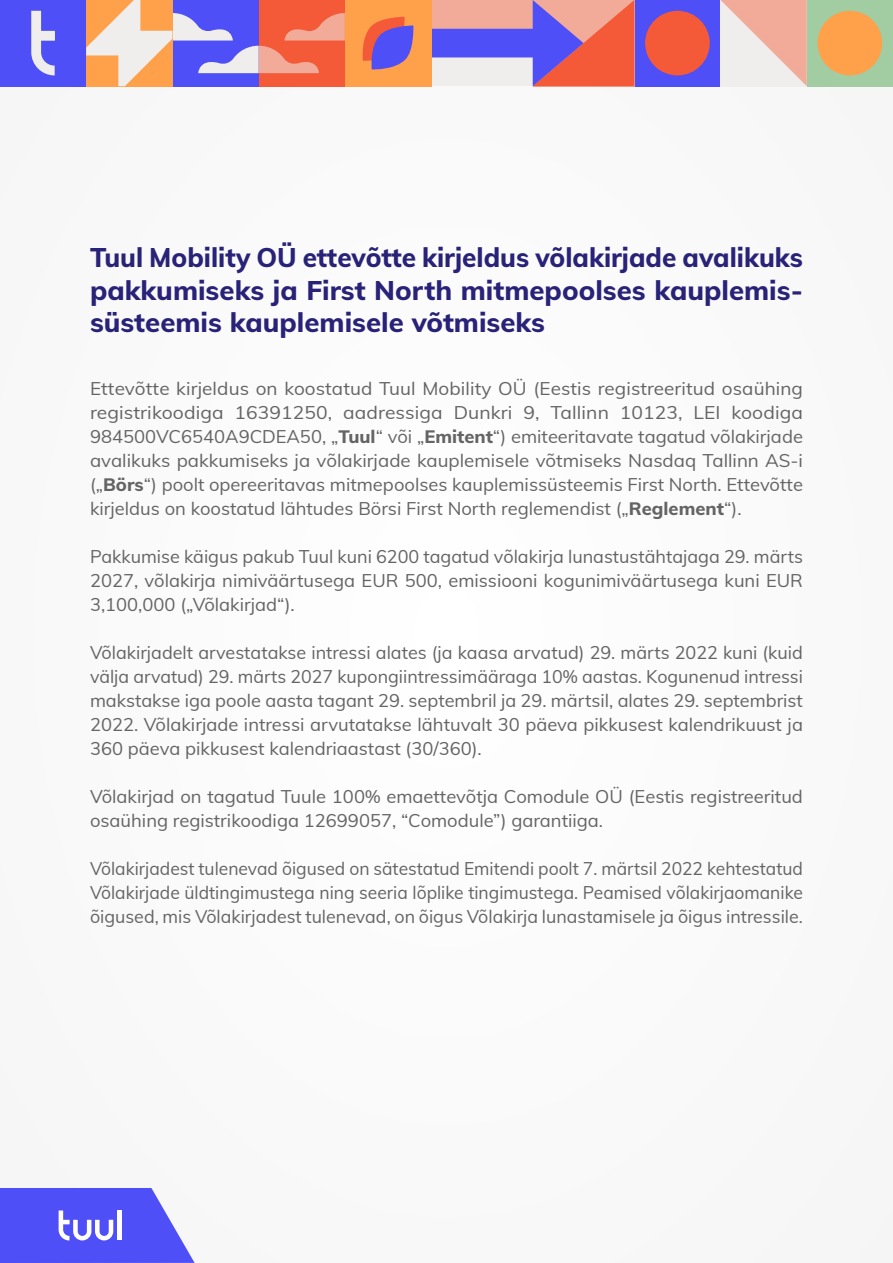
<style>
.page{position:relative;width:893px;height:1263px;background:#fafafa}
.page>*{position:absolute;margin:0;border:0;box-sizing:border-box;transform-origin:0 0}
.t1{font:800 27px/32.4px "Muli";color:#282278;text-align:justify}
.t2{font:18px/24px "Muli";color:#646464;text-align:justify}
.t3{font:18px/24px "Muli";color:#646464;text-align:justify;scale:1.05 1}
.s1{font-weight:800}
</style>
<div class="page">
<svg style="left:0;top:1188px;width:195px;height:75px;background:#6a6af7"></svg>
<div style="left:634px;top:0;width:86px;height:86px;background:#4f4ff7"></div>
<div style="left:645px;top:11px;width:65px;height:64px;background:#f45938;border-radius:50%"></div>
<div style="left:807px;top:0;width:86px;height:86px;background:#a2cca1"></div>
<div style="left:817px;top:11px;width:65px;height:64px;background:#ffa14b;border-radius:50%"></div>
<svg style="left:431px;top:0;width:203px;height:86px"></svg>
<div style="left:0;top:0;width:86px;height:86px;background:#4f4ff7"></div>
<svg style="left:31px;top:11px;width:24px;height:64px"></svg>
<div style="left:345px;top:0;width:86px;height:86px;background:#ffa14b"></div>
<svg style="left:362px;top:17px;width:52px;height:53px"></svg>
<svg style="left:86px;top:0;width:259px;height:86px"></svg>
<svg style="left:720px;top:0;width:87px;height:86px"></svg>
<p class="t1" style="left:90px;top:240px;width:714px">Tuul Mobility OÜ ettevõtte kirjeldus võlakirjade avalikuks pakkumiseks ja First North mitmepoolses kauplemis&shy;süsteemis kauplemisele võtmiseks</p>
<p class="t3" style="left:90px;top:376px;width:681px">Ettevõtte kirjeldus on koostatud Tuul Mobility OÜ (Eestis registreeritud osaühing registrikoodiga 16391250, aadressiga Dunkri 9, Tallinn 10123, LEI koodiga 984500VC6540A9CDEA50, „<span class="s1">Tuul</span>“ või „<span class="s1">Emitent</span>“) emiteeritavate tagatud võlakirjade avalikuks pakkumiseks ja võlakirjade kauplemisele võtmiseks Nasdaq Tallinn AS-i („<span class="s1">Börs</span>“) poolt opereeritavas mitmepoolses kauplemissüsteemis First North. Ettevõtte kirjeldus on koostatud lähtudes Börsi First North reglemendist („<span class="s1">Reglement</span>“).</p>
<p class="t2" style="left:90px;top:544px;width:714px">Pakkumise käigus pakub Tuul kuni 6200 tagatud võlakirja lunastustähtajaga 29. märts 2027, võlakirja nimiväärtusega EUR 500, emissiooni kogunimiväärtusega kuni EUR 3,100,000 („Võlakirjad“).</p>
<p class="t2" style="left:90px;top:640px;width:714px">Võlakirjadelt arvestatakse intressi alates (ja kaasa arvatud) 29. märts 2022 kuni (kuid välja arvatud) 29. märts 2027 kupongiintressimääraga 10% aastas. Kogunenud intressi makstakse iga poole aasta tagant 29. septembril ja 29. märtsil, alates 29. septembrist 2022. Võlakirjade intressi arvutatakse lähtuvalt 30 päeva pikkusest kalendrikuust ja 360 päeva pikkusest kalendriaastast (30/360).</p>
<p class="t2" style="left:90px;top:784px;width:714px">Võlakirjad on tagatud Tuule 100% emaettevõtja Comodule OÜ (Eestis registreeritud osaühing registrikoodiga 12699057, “Comodule”) garantiiga.</p>
<p class="t2" style="left:90px;top:856px;width:714px">Võlakirjadest tulenevad õigused on sätestatud Emitendi poolt 7. märtsil 2022 kehtestatud Võlakirjade üldtingimustega ning seeria lõplike tingimustega. Peamised võlakirjaomanike õigused, mis Võlakirjadest tulenevad, on õigus Võlakirja lunastamisele ja õigus intressile.</p>
</div>
